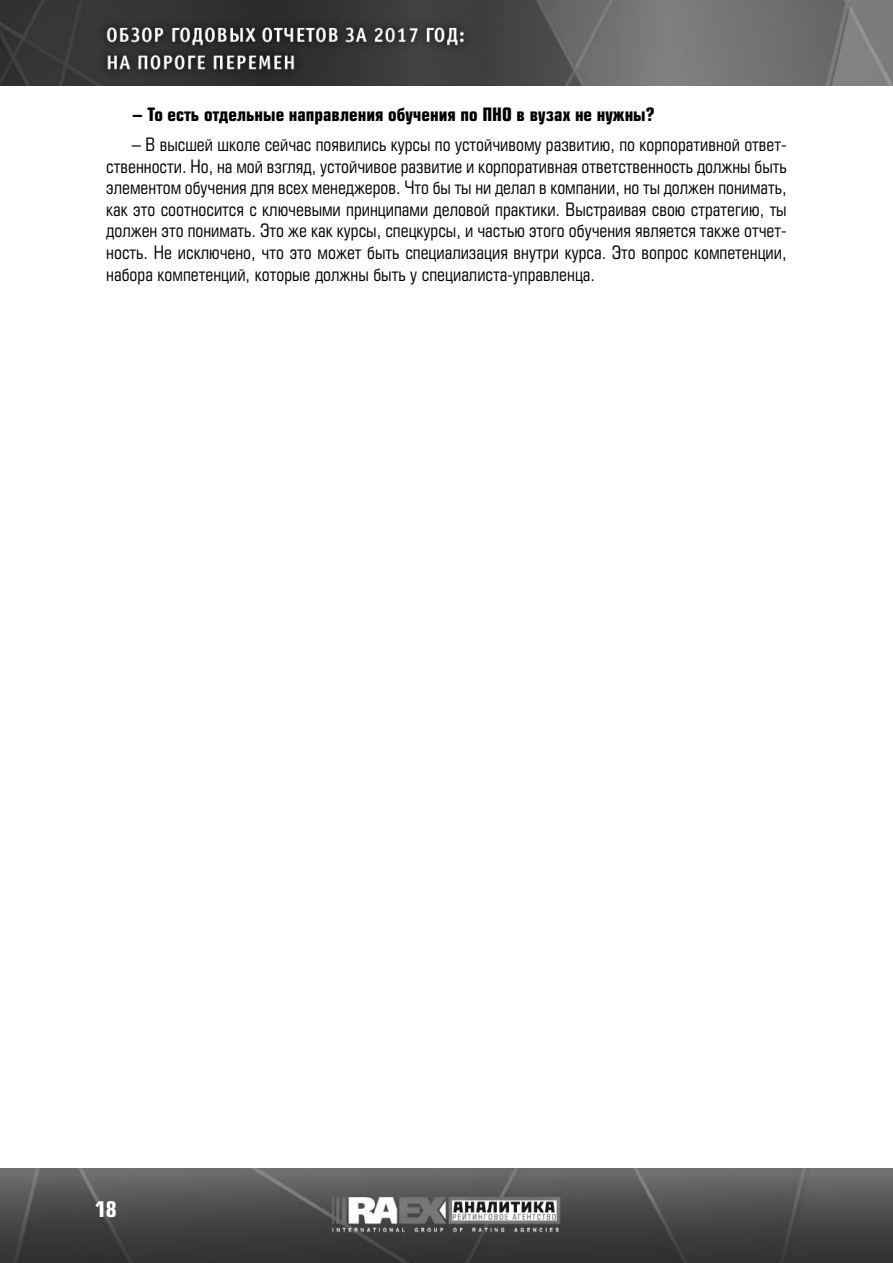
<style>
.page{position:relative;width:893px;height:1263px;background:#fff}
.page>*{position:absolute;margin:0;border:0;box-sizing:border-box;transform-origin:0 0}
.t1{font:700 21px "Europe Cond";color:#fff}
.t2{font:18px/21.6px "Europe Cond";color:#000;text-align:justify}
.t3{font:700 18px "Europe Cond";color:#000}
</style>
<div class="page">
<img style="left:0;top:1169px;width:893px;height:94px">
<img style="left:0;top:0;width:893px;height:85px">
<p class="t3" style="left:132px;top:107px;width:524px">– То есть отдельные направления обучения по ПНО в вузах не нужны?</p>
<p class="t2" style="left:106px;top:135px;width:682px;text-indent:26px">– В высшей школе сейчас появились курсы по устойчивому развитию, по корпоративной ответ&shy;ственности. Но, на мой взгляд, устойчивое развитие и корпоративная ответственность должны быть элементом обучения для всех менеджеров. Что бы ты ни делал в компании, но ты должен понимать, как это соотносится с ключевыми принципами деловой практики. Выстраивая свою стратегию, ты должен это понимать. Это же как курсы, спецкурсы, и частью этого обучения является также отчет&shy;ность. Не исключено, что это может быть специализация внутри курса. Это вопрос компетенции, набора компетенций, которые должны быть у специалиста-управленца.</p>
<p class="t1" style="left:95px;top:1201px;width:23px">18</p>
</div>
